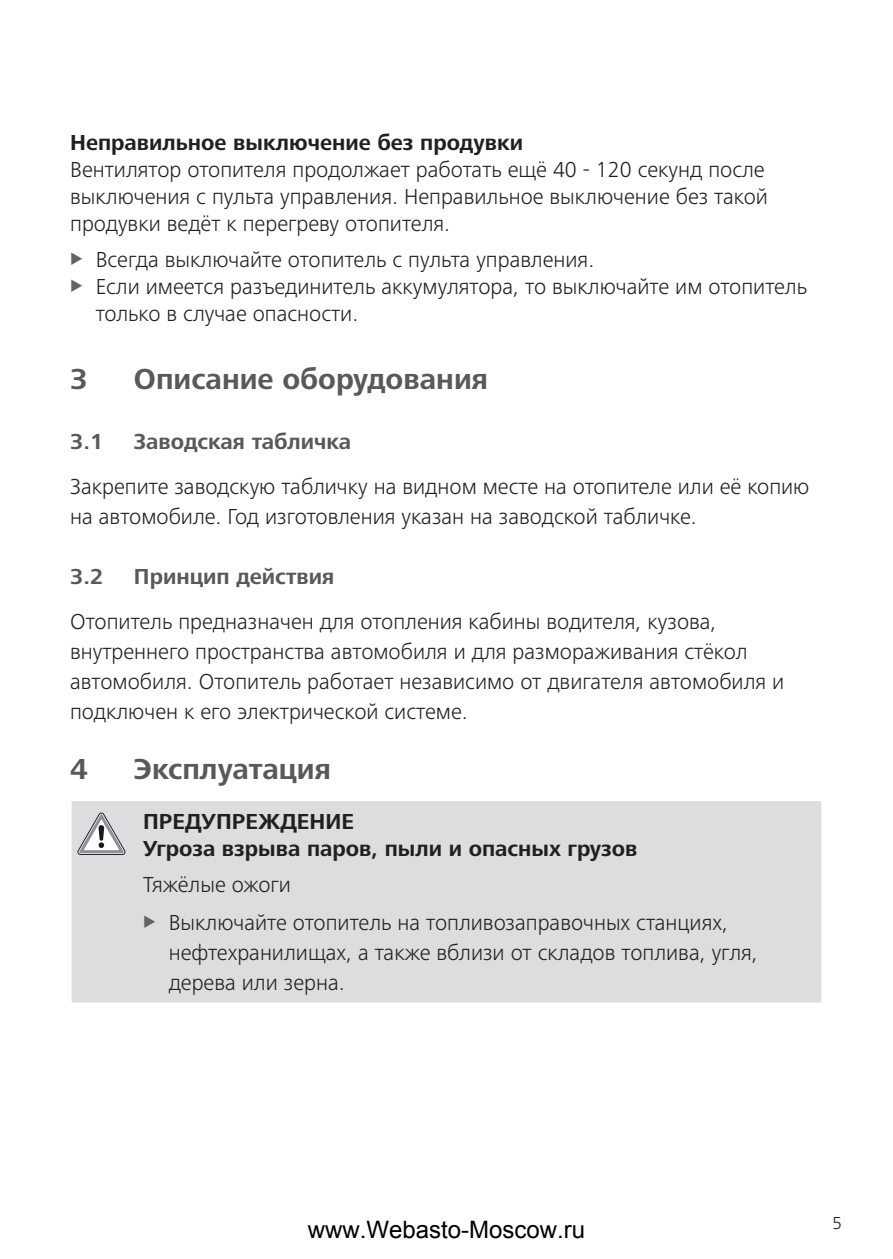
<style>
.page{position:relative;width:893px;height:1259px;background:#fff}
.page>*{position:absolute;margin:0;border:0;box-sizing:border-box;transform-origin:0 0}
.t1{font:700 30px "Frutiger Next LTW1 G";color:#595959}
.t2{font:24px "Arial";color:#000}
.Webasto_A6_Fließtex{font:300 22.5px/30px "Frutiger Next LTW1 G";color:#231f20}
.Webasto_A6_WHFolgen{font:300 22.5px/27px "Frutiger Next LTW1 G";color:#231f20}
.Webasto_A6_WH_Warnw{font:700 22.5px "Frutiger Next LTW1 G";color:#231f20}
.t3{font:700 22.5px "Frutiger Next LTW1 G";color:#595959}
.Webasto_A6_WH_Art_u{font:700 22.5px "Frutiger Next LTW1 G";color:#231f20}
.t4{font:300 18px "Frutiger Next LTW1 G";color:#231f20}
</style>
<div class="page">
<div style="left:72px;top:801px;width:749px;height:201px;background:#dcdddf"></div>
<svg style="left:78px;top:813px;width:47px;height:41px"></svg>
<svg style="left:144px;top:915px;width:11px;height:13px"></svg>
<p class="Webasto_A6_WH_Warnw" style="left:70px;top:130px;width:455px">Неправильное выключение без продувки</p>
<p class="Webasto_A6_WHFolgen" style="left:70px;top:156px;width:699px">Вентилятор отопителя продолжает работать ещё 40 - 120 секунд после выключения с пульта управления. Неправильное выключение без такой продувки ведёт к перегреву отопителя.</p>
<p class="Webasto_A6_Fließtex" style="left:96px;top:244px;width:500px">Всегда выключайте отопитель с пульта управления.</p>
<p class="Webasto_A6_Fließtex" style="left:96px;top:273px;width:713px;line-height:27px">Если имеется разъединитель аккумулятора, то выключайте им отопитель только в случае опасности.</p>
<p class="t1" style="left:70px;top:362px;width:19px">3</p>
<p class="t1" style="left:134px;top:362px;width:356px">Описание оборудования</p>
<p class="t3" style="left:70px;top:429px;width:35px">3.1</p>
<p class="t3" style="left:134px;top:429px;width:219px">Заводская табличка</p>
<p class="Webasto_A6_Fließtex" style="left:70px;top:471px;width:741px">Закрепите заводскую табличку на видном месте на отопителе или её копию на автомобиле. Год изготовления указан на заводской табличке.</p>
<p class="t3" style="left:70px;top:564px;width:35px">3.2</p>
<p class="t3" style="left:134px;top:564px;width:202px">Принцип действия</p>
<p class="Webasto_A6_Fließtex" style="left:70px;top:606px;width:716px">Отопитель предназначен для отопления кабины водителя, кузова, внутреннего пространства автомобиля и для размораживания стёкол автомобиля. Отопитель работает независимо от двигателя автомобиля и подключен к его электрической системе.</p>
<p class="t1" style="left:70px;top:752px;width:19px">4</p>
<p class="t1" style="left:134px;top:752px;width:198px">Эксплуатация</p>
<p class="Webasto_A6_WH_Warnw" style="left:143px;top:809px;width:212px">ПРЕДУПРЕЖДЕНИЕ</p>
<p class="Webasto_A6_WH_Art_u" style="left:143px;top:836px;width:496px">Угроза взрыва паров, пыли и опасных грузов</p>
<p class="Webasto_A6_WHFolgen" style="left:143px;top:871px;width:149px">Тяжёлые ожоги</p>
<p class="Webasto_A6_Fließtex" style="left:169px;top:908px;width:591px">Выключайте отопитель на топливозаправочных станциях, нефтехранилищах, а также вблизи от складов топлива, угля, дерева или зерна.</p>
<p class="t2" style="left:308px;top:1213px;width:279px">www.Webasto-Moscow.ru</p>
<p class="t4" style="left:832px;top:1213px;width:11px">5</p>
</div>
